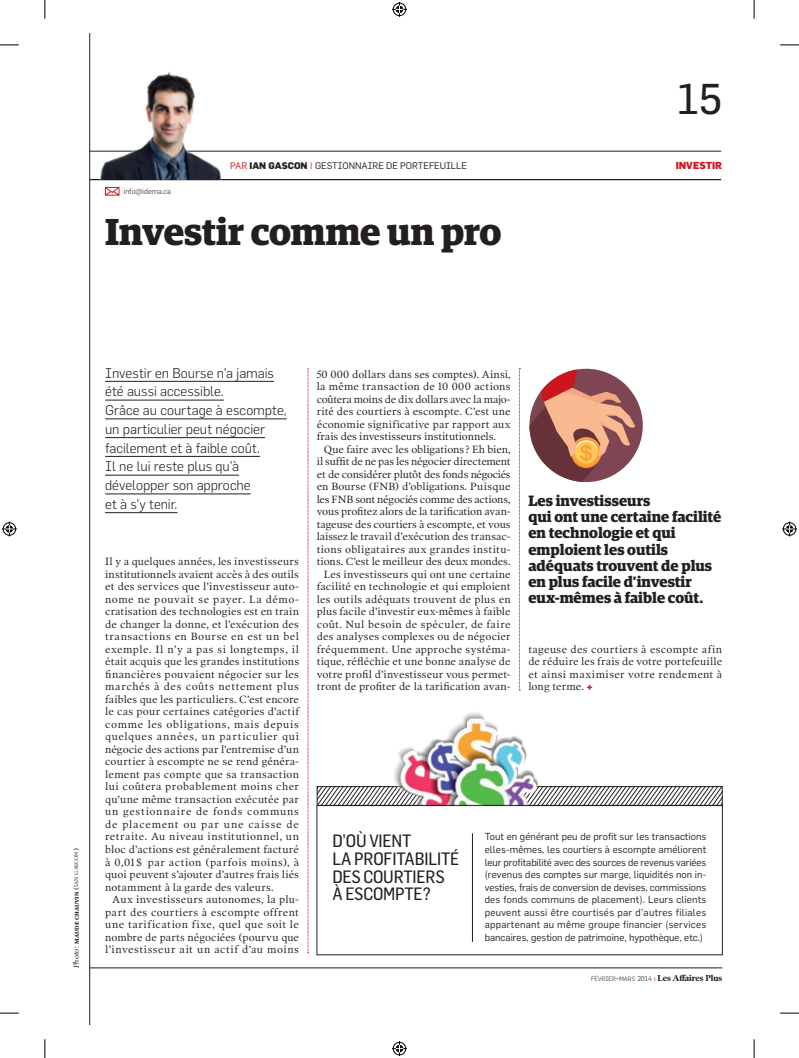
<style>
.page{position:relative;width:799px;height:1058px;background:#fff}
.page>*{position:absolute;margin:0;border:0;box-sizing:border-box;transform-origin:0 0}
.t1{font:42.25px "Flama Basic";color:#231f20}
.t2{font:700 37.5px "Guardian Egyp";letter-spacing:-.01em;color:#231f20}
.t3{font:17.5px/17.5px "Flama Semicond Basic";letter-spacing:-.01em;color:#231f20}
.t4{font:700 15px/16.2px "Guardian Egyp";color:#231f20}
.t5{font:300 13.75px/18.8px "Flama";color:#231f20}
.t6{font:10.62px/12.5px "Poynter OS Text One L";letter-spacing:.005em;color:#231f20;text-align:justify}
.t7{font:10px/12.5px "Flama";color:#231f20;text-align:justify}
.t8{font:800 10px "Flama";color:#cd151d}
.t9{font:9.38px "Flama";color:#231f20}
.t10{font:700 8.75px "Poynter OS Disp";color:#231f20}
.t11{font:300 7.5px "Flama";color:#231f20}
.t12{font:700 5.25px "Poynter OS Text One L";color:#231f20}
.s1{color:#cd151d}
.s2{font-weight:800}
.s3{font-weight:400;font-style:italic;font-size:7.5px}
.s4{font-weight:400;font-size:7.5px}
.s5{font-weight:400}
.s6{font-family:"Guardian Egyp";font-weight:900;color:#cd151d}
.s7{font-family:"Flama";font-weight:300;font-size:6.12px}
.s8{font-family:"Flama";font-weight:300}
.s9{font-family:"Flama";font-weight:300;font-size:6.88px}
.s10{font-family:"Flama";font-weight:500;font-size:5.12px;color:#cd151d}
</style>
<div class="page">
<hr style="left:90px;top:967px;width:632px;height:1px;background:#231f20">
<hr style="left:90px;top:151px;width:631px;height:1px;background:#231f20">
<svg style="left:105px;top:187px;width:15px;height:9px"></svg>
<hr style="left:89px;top:34px;width:1px;height:990px;background:#231f20">
<hr style="left:90px;top:179px;width:631px;height:1px;background:#231f20">
<img style="left:100px;top:179px;width:122px;height:1px">
<img style="left:89px;top:67px;width:141px;height:112px">
<hr style="left:105px;top:381px;width:169px;height:1px;background:#231f20">
<hr style="left:105px;top:400px;width:119px;height:1px;background:#231f20">
<hr style="left:105px;top:418px;width:182px;height:1px;background:#231f20">
<hr style="left:105px;top:437px;width:160px;height:1px;background:#231f20">
<hr style="left:105px;top:456px;width:155px;height:1px;background:#231f20">
<hr style="left:105px;top:475px;width:134px;height:1px;background:#231f20">
<hr style="left:105px;top:493px;width:146px;height:1px;background:#231f20">
<hr style="left:105px;top:512px;width:72px;height:1px;background:#231f20">
<svg style="left:319px;top:788px;width:401px;height:15px"></svg>
<div style="left:317px;top:786px;width:405px;height:19px;border:1px solid #231f20"></div>
<svg style="left:307px;top:368px;width:2px;height:585px"></svg>
<svg style="left:519px;top:368px;width:1px;height:322px"></svg>
<div style="left:529px;top:368px;width:113px;height:114px;background:#7e4653;border-radius:50%"></div>
<svg style="left:529px;top:369px;width:106px;height:113px"></svg>
<hr style="left:472px;top:833px;width:1px;height:108px;background:#231f20">
<img style="left:393px;top:712px;width:144px;height:93px">
<hr style="left:317px;top:805px;width:406px;height:1px;background:#231f20">
<svg style="left:0;top:44px;width:19px;height:2px"></svg>
<svg style="left:780px;top:44px;width:18px;height:2px"></svg>
<svg style="left:0;top:1012px;width:19px;height:1px"></svg>
<svg style="left:780px;top:1012px;width:18px;height:1px"></svg>
<svg style="left:44px;top:0;width:2px;height:19px"></svg>
<svg style="left:44px;top:1039px;width:2px;height:18px"></svg>
<svg style="left:753px;top:0;width:1px;height:19px"></svg>
<svg style="left:753px;top:1039px;width:1px;height:18px"></svg>
<svg style="left:392px;top:2px;width:15px;height:15px"></svg>
<svg style="left:392px;top:1041px;width:15px;height:14px"></svg>
<svg style="left:2px;top:521px;width:15px;height:15px"></svg>
<svg style="left:782px;top:521px;width:15px;height:15px"></svg>
<p class="t11" style="left:124px;top:186px;width:49px">info@idema.ca</p>
<p class="t9" style="left:230px;top:160px;width:238px"><span class="s1">PAR</span> <span class="s2">IAN GASCON</span> <span class="s1">|</span> GESTIONNAIRE DE PORTEFEUILLE</p>
<h2 class="t2" style="left:105px;top:203px;width:398px">Investir comme un pro</h2>
<h1 class="t1" style="left:677px;top:74px;width:46px">15</h1>
<p class="t8" style="left:675px;top:159px;width:48px">INVESTIR</p>
<p class="t12" style="left:74px;top:967px;width:121px;rotate:-90deg"><span class="s3">Photo</span><span class="s4">:</span> maude chauvin <span class="s4">(</span><span class="s5">ian gascon</span><span class="s4">)</span></p>
<p class="t5" style="left:105px;top:363px;width:183px">Investir en Bourse n’a jamais été aussi accessible.<br>Grâce au courtage à escompte, un particulier peut négocier facilement et à faible coût.<br>Il ne lui reste plus qu’à développer son approche<br>et à s’y tenir.</p>
<p class="t6" style="left:105px;top:555px;width:195px">Il y a quelques années, les investisseurs institutionnels avaient accès à des outils et des services que l’investisseur auto&shy;nome ne pouvait se payer. La démo&shy;cratisation des technologies est en train de changer la donne, et l’exécution des transactions en Bourse en est un bel exemple. Il n’y a pas si longtemps, il était acquis que les grandes institutions financières pouvaient négocier sur les marchés à des coûts nettement plus faibles que les particuliers. C’est encore le cas pour certaines catégories d’actif comme les obligations, mais depuis quelques années, un particulier qui négocie des actions par l’entremise d’un courtier à escompte ne se rend généra&shy;lement pas compte que sa transaction lui coûtera probablement moins cher qu’une même transaction exécutée par un gestionnaire de fonds communs de placement ou par une caisse de retraite. Au niveau institutionnel, un bloc d’actions est généralement facturé à 0,01 $ par action (parfois moins), à quoi peuvent s’ajouter d’autres frais liés notamment à la garde des valeurs.</p>
<p class="t6" style="left:105px;top:892px;width:195px;text-indent:7px">Aux investisseurs autonomes, la plu&shy;part des courtiers à escompte offrent une tarification fixe, quel que soit le nombre de parts négociées (pourvu que l’investisseur ait un actif d’au moins</p>
<p class="t6" style="left:317px;top:367px;width:195px">50 000 dollars dans ses comptes). Ainsi, la même transaction de 10 000 actions coûtera moins de dix dollars avec la majo&shy;rité des courtiers à escompte. C’est une économie significative par rapport aux frais des investisseurs institutionnels.</p>
<p class="t6" style="left:317px;top:442px;width:195px;text-align:right">Que faire avec les obligations? Eh bien, il suffit de ne pas les négocier directement et de considérer plutôt des fonds négociés en Bourse (FNB) d’obligations. Puisque les FNB sont négociés comme des actions, vous profitez alors de la tarification avan&shy;tageuse des courtiers à escompte, et vous laissez le travail d’exécution des transac&shy;tions obligataires aux grandes institu&shy;tions. C’est le meilleur des deux mondes.<br>Les investisseurs qui ont une certaine facilité en technologie et qui emploient les outils adéquats trouvent de plus en plus facile d’investir eux-mêmes à faible coût. Nul besoin de spéculer, de faire des analyses complexes ou de négocier fréquemment. Une approche systéma&shy;tique, réfléchie et une bonne analyse de votre profil d’investisseur vous permet&shy;tront de profiter de la tarification avan-</p>
<h3 class="t4" style="left:528px;top:491px;width:195px">Les investisseurs<br>qui ont une certaine facilité en technologie et qui emploient les outils adéquats trouvent de plus en plus facile d’investir eux-mêmes à faible coût.</h3>
<p class="t6" style="left:528px;top:642px;width:195px">tageuse des courtiers à escompte afin de réduire les frais de votre portefeuille et ainsi maximiser votre rendement à long terme. <span class="s6">+</span></p>
<h3 class="t3" style="left:332px;top:832px;width:128px">D’OÙ VIENT<br>LA PROFITABILITÉ<br>DES COURTIERS<br>À ESCOMPTE?</h3>
<p class="t7" style="left:484px;top:830px;width:223px">Tout en générant peu de profit sur les transactions elles-mêmes, les courtiers à escompte améliorent leur profitabilité avec des sources de revenus variées (revenus des comptes sur marge, liquidités non in&shy;vesties, frais de conversion de devises, commissions des fonds communs de placement). Leurs clients peuvent aussi être courtisés par d’autres filiales appartenant au même groupe financier (services bancaires, gestion de patrimoine, hypothèque, etc.)</p>
<p class="t10" style="left:591px;top:972px;width:132px"><span class="s7">FÉVRIER</span><span class="s8">-</span><span class="s7">MARS</span> <span class="s9">2014</span> <span class="s10">|</span> Les Affaires Plus</p>
</div>
